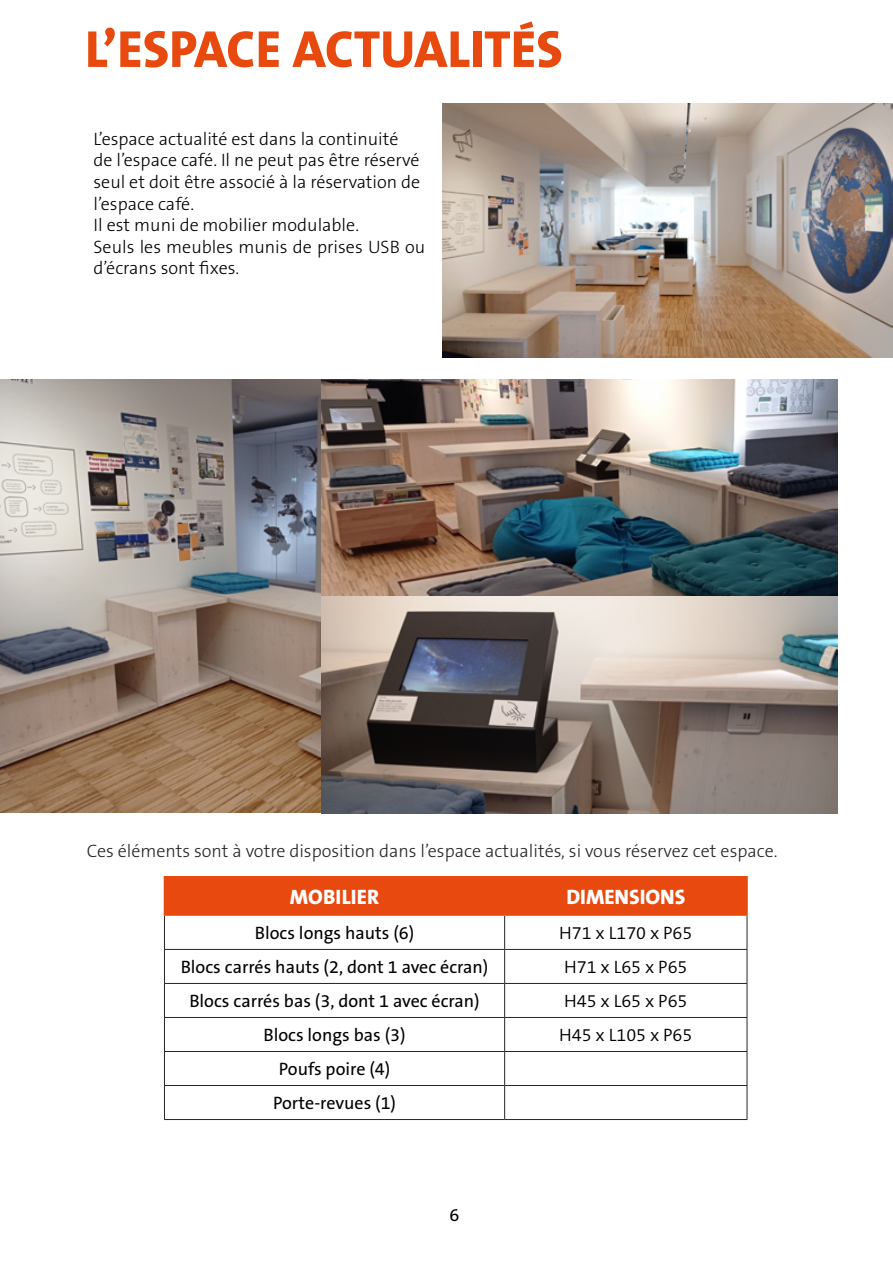
<style>
.page{position:relative;width:893px;height:1263px;background:#fff}
.page>*{position:absolute;margin:0;border:0;box-sizing:border-box;transform-origin:0 0}
.t1{font:800 52.5px "The Sans B8";letter-spacing:-.005em;color:#e8490f}
.t2{font:800 21px "The Sans B8";color:#fff}
.t3{font:300 18px/21.6px "The Sans B3";color:#000}
.t4{font:18px/34px "The Sans B5 Plain";color:#000;text-align:center}
.t5{font:300 18px "The Sans B3";color:#252427}
.t6{font:300 18px "The Sans B4";color:#000}
</style>
<div class="page">
<img style="left:442px;top:104px;width:451px;height:253px">
<div style="left:164px;top:877px;width:341px;height:38px;background:#e8490f"></div>
<div style="left:505px;top:877px;width:242px;height:38px;background:#e8490f"></div>
<svg style="left:165px;top:948px;width:339px;height:1px"></svg>
<hr style="left:164px;top:916px;width:1px;height:33px;background:#252427">
<hr style="left:504px;top:916px;width:1px;height:33px;background:#252427">
<hr style="left:747px;top:916px;width:1px;height:33px;background:#252427">
<hr style="left:164px;top:949px;width:341px;height:1px;background:#252427">
<hr style="left:164px;top:950px;width:1px;height:33px;background:#252427">
<hr style="left:505px;top:949px;width:242px;height:1px;background:#252427">
<hr style="left:504px;top:950px;width:1px;height:33px;background:#252427">
<hr style="left:747px;top:950px;width:1px;height:33px;background:#252427">
<hr style="left:164px;top:983px;width:341px;height:1px;background:#252427">
<hr style="left:164px;top:984px;width:1px;height:33px;background:#252427">
<hr style="left:505px;top:983px;width:242px;height:1px;background:#252427">
<hr style="left:504px;top:984px;width:1px;height:33px;background:#252427">
<hr style="left:747px;top:984px;width:1px;height:33px;background:#252427">
<hr style="left:164px;top:1017px;width:341px;height:1px;background:#252427">
<hr style="left:164px;top:1018px;width:1px;height:33px;background:#252427">
<hr style="left:505px;top:1017px;width:242px;height:1px;background:#252427">
<hr style="left:504px;top:1018px;width:1px;height:33px;background:#252427">
<hr style="left:747px;top:1018px;width:1px;height:33px;background:#252427">
<hr style="left:164px;top:1051px;width:341px;height:1px;background:#252427">
<hr style="left:164px;top:1052px;width:1px;height:33px;background:#252427">
<hr style="left:505px;top:1051px;width:242px;height:1px;background:#252427">
<hr style="left:504px;top:1052px;width:1px;height:33px;background:#252427">
<hr style="left:747px;top:1052px;width:1px;height:33px;background:#252427">
<hr style="left:164px;top:1085px;width:341px;height:1px;background:#252427">
<hr style="left:164px;top:1086px;width:1px;height:33px;background:#252427">
<hr style="left:505px;top:1085px;width:242px;height:1px;background:#252427">
<hr style="left:504px;top:1086px;width:1px;height:33px;background:#252427">
<hr style="left:747px;top:1086px;width:1px;height:33px;background:#252427">
<hr style="left:164px;top:1119px;width:341px;height:1px;background:#252427">
<hr style="left:505px;top:1119px;width:242px;height:1px;background:#252427">
<hr style="left:164px;top:876px;width:341px;height:1px;background:#e8490f">
<hr style="left:505px;top:876px;width:243px;height:1px;background:#e8490f">
<hr style="left:746px;top:877px;width:2px;height:37px;background:#e8490f">
<hr style="left:164px;top:914px;width:341px;height:2px;background:#e8490f">
<hr style="left:505px;top:914px;width:243px;height:2px;background:#e8490f">
<img style="left:0;top:379px;width:838px;height:434px">
<h1 class="t1" style="left:85px;top:21px;width:479px">L’ESPACE ACTUALITÉS</h1>
<p class="t3" style="left:94px;top:128px;width:333px">L’espace actualité est dans la continuité<br>de l’espace café. Il ne peut pas être réservé seul et doit être associé à la réservation de l’espace café.<br>Il est muni de mobilier modulable.<br>Seuls les meubles munis de prises USB ou d’écrans sont fixes.</p>
<p class="t5" style="left:87px;top:841px;width:692px">Ces éléments sont à votre disposition dans l’espace actualités, si vous réservez cet espace.</p>
<p class="t2" style="left:290px;top:885px;width:91px">MOBILIER</p>
<p class="t2" style="left:566px;top:885px;width:121px">DIMENSIONS</p>
<p class="t4" style="left:255px;top:916px;width:161px">Blocs longs hauts (6)</p>
<p class="t6" style="left:559px;top:923px;width:135px">H71 x L170 x P65</p>
<p class="t4" style="left:181px;top:950px;width:309px">Blocs carrés hauts (2, dont 1 avec écran)</p>
<p class="t6" style="left:564px;top:957px;width:125px">H71 x L65 x P65</p>
<p class="t4" style="left:189px;top:984px;width:292px">Blocs carrés bas (3, dont 1 avec écran)</p>
<p class="t6" style="left:564px;top:991px;width:125px">H45 x L65 x P65</p>
<p class="t4" style="left:263px;top:1018px;width:144px">Blocs longs bas (3)</p>
<p class="t6" style="left:559px;top:1025px;width:135px">H45 x L105 x P65</p>
<p class="t4" style="left:273px;top:1052px;width:125px">Poufs poire (4)<br>Porte-revues (1)</p>
<p class="t4" style="left:450px;top:1198px;width:11px">6</p>
</div>
